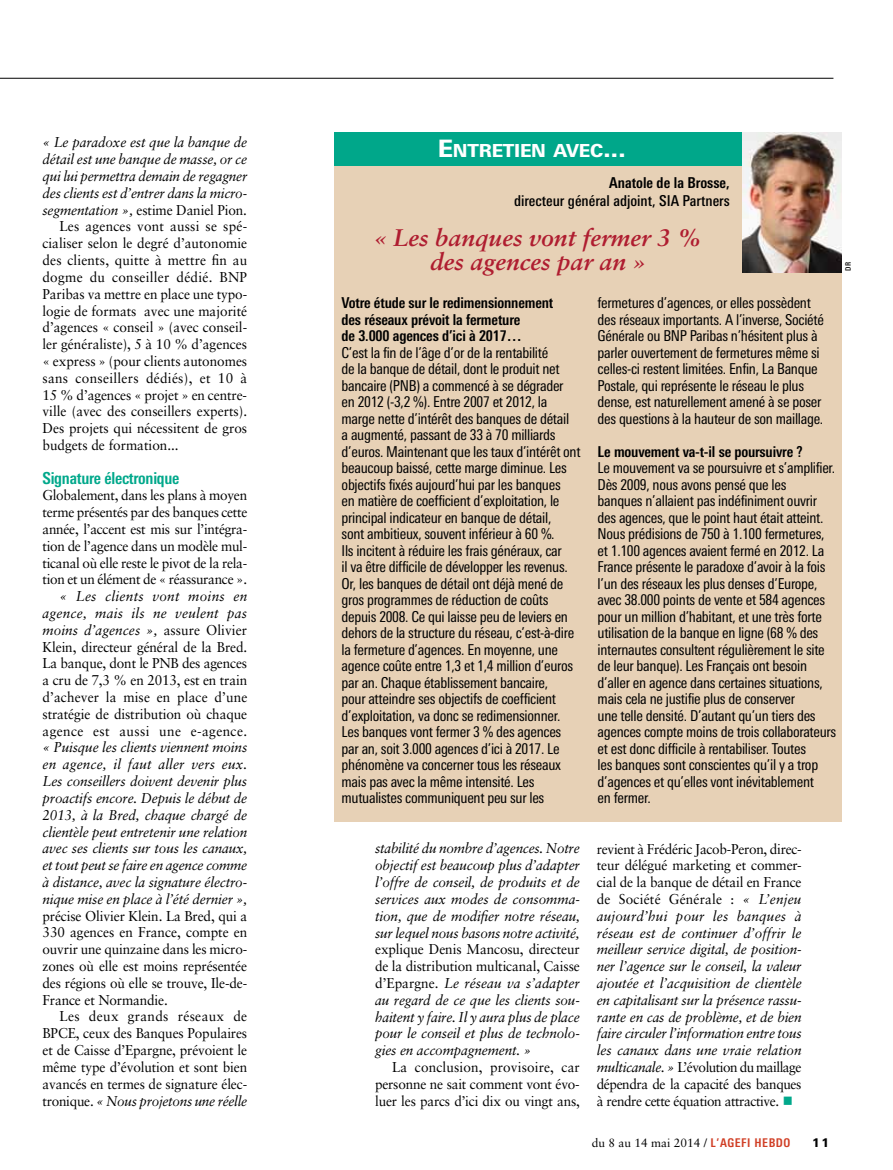
<style>
.page{position:relative;width:893px;height:1170px;background:#fff}
.page>*{position:absolute;margin:0;border:0;box-sizing:border-box;transform-origin:0 0}
.t1{font:italic 700 24px/24px "Sabon";color:#af1d30;text-align:center}
.t2{font:800 18px "LT Univers Basic";letter-spacing:-.015em;color:#fff}
.t3{font:700 condensed 16.5px "LT Univers";letter-spacing:-.015em;color:#00a88b}
.t4{font:condensed 15px/16.5px "LT Univers";letter-spacing:-.02em;color:#000}
.t5{font:700 condensed 15px/16.5px "LT Univers";letter-spacing:-.01em;color:#000}
.t6{font:500 condensed 15px "LT Univers";color:#000}
.t7{font:italic 14.25px/16.8px "Sabon";letter-spacing:-.01em;color:#000;text-align:justify;scale:.95 1}
.t8{font:14.25px/16.8px "Sabon";letter-spacing:-.005em;color:#000;text-align:justify;scale:.95 1}
.t9{font:14.25px "Sabon";letter-spacing:.02em;color:#000;scale:.95 1}
.t10{font:14.25px "Sabon";letter-spacing:.015em;color:#000;scale:.95 1}
.t11{font:12px "Sabon";color:#000}
.t12{font:800 12px "LT Univers Basic";color:#000}
.t13{font:500 condensed 7.5px "LT Univers";color:#000}
.s1{font-style:italic}
.s2{font-size:24px}
.s3{font-style:normal}
.s4{color:#00a88b}
.s5{font-family:"LT Univers";font-weight:700;font-stretch:condensed;color:#d03e25}
</style>
<div class="page">
<hr style="left:0;top:78px;width:833px;height:1px;background:#000">
<div style="left:334px;top:136px;width:508px;height:686px;background:#e7d1b6"></div>
<div style="left:334px;top:132px;width:413px;height:34px;background:#00a78a"></div>
<img style="left:742px;top:132px;width:100px;height:140px">
<p class="t7" style="left:43px;top:134px;width:217px">« Le paradoxe est que la banque de</p>
<p class="t7" style="left:43px;top:151px;width:217px">détail est une banque de masse, or ce</p>
<p class="t7" style="left:43px;top:168px;width:217px">qui lui permettra demain de regagner</p>
<p class="t7" style="left:43px;top:184px;width:217px">des clients est d’entrer dans la micro-</p>
<p class="t8" style="left:43px;top:201px;width:217px"><span class="s1">segmentation »,</span> estime Daniel Pion.</p>
<p class="t10" style="left:60px;top:218px;width:199px">Les agences vont aussi se spé-</p>
<p class="t8" style="left:43px;top:235px;width:217px">cialiser selon le degré d’autonomie</p>
<p class="t8" style="left:43px;top:251px;width:217px">des clients, quitte à mettre fin au</p>
<p class="t9" style="left:43px;top:268px;width:217px">dogme du conseiller dédié. BNP</p>
<p class="t8" style="left:43px;top:285px;width:217px">Paribas va mettre en place une typo-</p>
<p class="t8" style="left:43px;top:302px;width:217px">logie de formats avec une majorité</p>
<p class="t8" style="left:43px;top:319px;width:217px">d’agences « conseil » (avec conseil-</p>
<p class="t8" style="left:43px;top:335px;width:217px">ler généraliste), 5 à 10 % d’agences</p>
<p class="t8" style="left:43px;top:352px;width:217px">« express » (pour clients autonomes</p>
<p class="t9" style="left:43px;top:369px;width:217px">sans conseillers dédiés), et 10 à</p>
<p class="t8" style="left:43px;top:386px;width:217px">15 % d’agences « projet » en centre-</p>
<p class="t8" style="left:43px;top:403px;width:217px">ville (avec des conseillers experts).</p>
<p class="t8" style="left:43px;top:419px;width:217px">Des projets qui nécessitent de gros</p>
<p class="t8" style="left:43px;top:436px;width:145px">budgets de formation...</p>
<p class="t3" style="left:43px;top:468px;width:138px">Signature électronique</p>
<p class="t8" style="left:43px;top:487px;width:217px">Globalement, dans les plans à moyen terme présentés par des banques cette année, l’accent est mis sur l’intégra&shy;tion de l’agence dans un modèle mul&shy;ticanal où elle reste le pivot de la rela&shy;tion et un élément de « réassurance ».</p>
<p class="t8" style="left:43px;top:587px;width:217px;text-indent:17px"><span class="s1">« Les clients vont moins en agence, mais ils ne veulent pas moins d’agences »,</span> assure Olivier Klein, directeur général de la Bred.<br>La banque, dont le PNB des agences a cru de 7,3 % en 2013, est en train d’achever la mise en place d’une stratégie de distribution où chaque agence est aussi une e-agence.</p>
<p class="t7" style="left:43px;top:739px;width:217px">« Puisque les clients viennent moins en agence, il faut aller vers eux.<br>Les conseillers doivent devenir plus proactifs encore. Depuis le début de 2013, à la Bred, chaque chargé de clientèle peut entretenir une relation avec ses clients sur tous les canaux, et tout peut se faire en agence comme à distance, avec la signature électro&shy;nique mise en place à l’été dernier »,</p>
<p class="t8" style="left:43px;top:907px;width:217px">précise Olivier Klein. La Bred, qui a 330 agences en France, compte en ouvrir une quinzaine dans les micro&shy;zones où elle est moins représentée des régions où elle se trouve, Ile-de-France et Normandie.</p>
<p class="t8" style="left:43px;top:1007px;width:217px;text-indent:17px">Les deux grands réseaux de BPCE, ceux des Banques Populaires et de Caisse d’Epargne, prévoient le même type d’évolution et sont bien avancés en termes de signature élec&shy;tronique. <span class="s1">« Nous projetons une réelle</span></p>
<p class="t2" style="left:438px;top:140px;width:190px"><span class="s2">E</span>NTRETIEN AVEC<span class="s2">...</span></p>
<p class="t5" style="left:609px;top:175px;width:122px">Anatole de la Brosse,</p>
<p class="t6" style="left:514px;top:192px;width:217px">directeur général adjoint, SIA Partners</p>
<h1 class="t1" style="left:374px;top:225px;width:328px">« Les banques vont fermer 3 % des agences par an »</h1>
<p class="t5" style="left:342px;top:294px;width:213px">Votre étude sur le redimensionnement des réseaux prévoit la fermeture<br>de 3.000 agences d’ici à 2017…</p>
<p class="t4" style="left:342px;top:344px;width:240px">C’est la fin de l’âge d’or de la rentabilité<br>de la banque de détail, dont le produit net bancaire (PNB) a commencé à se dégrader en 2012 (-3,2 %). Entre 2007 et 2012, la marge nette d’intérêt des banques de détail<br>a augmenté, passant de 33 à 70 milliards d’euros. Maintenant que les taux d’intérêt ont beaucoup baissé, cette marge diminue. Les objectifs fixés aujourd’hui par les banques<br>en matière de coefficient d’exploitation, le principal indicateur en banque de détail,<br>sont ambitieux, souvent inférieur à 60 %.<br>Ils incitent à réduire les frais généraux, car<br>il va être difficile de développer les revenus.<br>Or, les banques de détail ont déjà mené de gros programmes de réduction de coûts depuis 2008. Ce qui laisse peu de leviers en dehors de la structure du réseau, c’est-à-dire la fermeture d’agences. En moyenne, une agence coûte entre 1,3 et 1,4 million d’euros par an. Chaque établissement bancaire,<br>pour atteindre ses objectifs de coefficient d’exploitation, va donc se redimensionner.<br>Les banques vont fermer 3 % des agences par an, soit 3.000 agences d’ici à 2017. Le phénomène va concerner tous les réseaux mais pas avec la même intensité. Les mutualistes communiquent peu sur les</p>
<p class="t4" style="left:598px;top:294px;width:228px">fermetures d’agences, or elles possèdent des réseaux importants. A l’inverse, Société Générale ou BNP Paribas n’hésitent plus à parler ouvertement de fermetures même si celles-ci restent limitées. Enfin, La Banque Postale, qui représente le réseau le plus dense, est naturellement amené à se poser des questions à la hauteur de son maillage.</p>
<p class="t5" style="left:598px;top:443px;width:207px">Le mouvement va-t-il se poursuivre ?</p>
<p class="t4" style="left:598px;top:459px;width:240px">Le mouvement va se poursuivre et s’amplifier.<br>Dès 2009, nous avons pensé que les<br>banques n’allaient pas indéfiniment ouvrir des agences, que le point haut était atteint.<br>Nous prédisions de 750 à 1.100 fermetures, et 1.100 agences avaient fermé en 2012. La France présente le paradoxe d’avoir à la fois l’un des réseaux les plus denses d’Europe, avec 38.000 points de vente et 584 agences pour un million d’habitant, et une très forte utilisation de la banque en ligne (68 % des internautes consultent régulièrement le site de leur banque). Les Français ont besoin d’aller en agence dans certaines situations, mais cela ne justifie plus de conserver<br>une telle densité. D’autant qu’un tiers des agences compte moins de trois collaborateurs et est donc difficile à rentabiliser. Toutes<br>les banques sont conscientes qu’il y a trop d’agences et qu’elles vont inévitablement<br>en fermer.</p>
<p class="t13" style="left:844px;top:271px;width:10px;rotate:-90deg">DR</p>
<p class="t7" style="left:375px;top:840px;width:217px">stabilité du nombre d’agences. Notre objectif est beaucoup plus d’adapter l’offre de conseil, de produits et de services aux modes de consomma&shy;tion, que de modifier notre réseau, sur lequel nous basons notre activité,</p>
<p class="t7" style="left:375px;top:940px;width:217px"><span class="s3">explique Denis Mancosu, directeur de la distribution multicanal, Caisse d’Epargne.</span> Le réseau va s’adapter au regard de ce que les clients sou&shy;haitent y faire. Il y aura plus de place pour le conseil et plus de technolo&shy;gies en accompagnement. »</p>
<p class="t8" style="left:375px;top:1058px;width:217px;text-indent:17px">La conclusion, provisoire, car personne ne sait comment vont évo&shy;luer les parcs d’ici dix ou vingt ans,</p>
<p class="t7" style="left:597px;top:840px;width:217px"><span class="s3">revient à Frédéric Jacob-Peron, direc&shy;teur délégué marketing et commer&shy;cial de la banque de détail en France de Société Générale :</span> « L’enjeu aujourd’hui pour les banques à réseau est de continuer d’offrir le meilleur service digital, de position&shy;ner l’agence sur le conseil, la valeur ajoutée et l’acquisition de clientèle en capitalisant sur la présence rassu&shy;rante en cas de problème, et de bien faire circuler l’information entre tous les canaux dans une vraie relation multicanale. » <span class="s3">L’évolution du maillage dépendra de la capacité des banques à rendre cette équation attractive.</span> <span class="s4">■</span></p>
<p class="t11" style="left:592px;top:1135px;width:200px">du 8 au 14 mai 2014 / <span class="s5">L’agefi hebdo</span></p>
<p class="t12" style="left:812px;top:1135px;width:18px">11</p>
</div>
